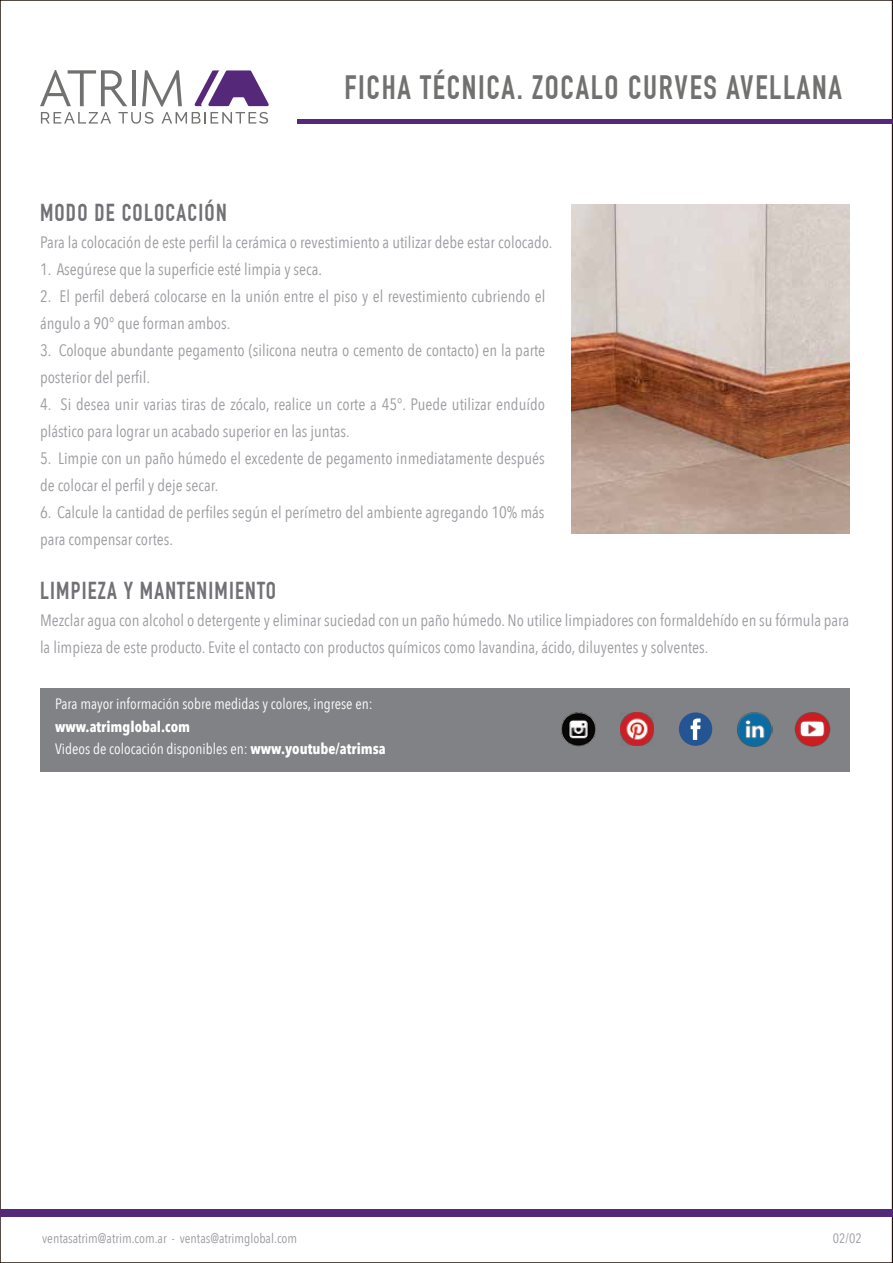
<style>
.page{position:relative;width:893px;height:1263px;background:#fff}
.page>*{position:absolute;margin:0;border:0;box-sizing:border-box;transform-origin:0 0}
.t1{font:700 33px "DIN Condensed";letter-spacing:.05em;color:#717170}
.t2{font:700 24px "DIN Condensed";letter-spacing:.05em;color:#717075}
.t3{font:16.5px/27px "Avenir Next Condensed";color:#9c9ba0}
.t4{font:700 15px/22.5px "Avenir Next Condensed";color:#fff}
.t5{font:15px "Avenir Next Condensed";color:#fff}
.t6{font:13.5px "Avenir Next Condensed";color:#9c9ba0}
.s1{font-weight:400}
</style>
<div class="page">
<div style="left:297px;top:119px;width:596px;height:5px;background:#56287a"></div>
<svg style="left:40px;top:70px;width:229px;height:54px"></svg>
<div style="left:0;top:1209px;width:893px;height:7px;background:#56287a"></div>
<div style="left:40px;top:688px;width:809px;height:83px;background:#818285"></div>
<div style="left:679px;top:712px;width:33px;height:34px;background:#245492;border-radius:50%"></div>
<svg style="left:691px;top:718px;width:9px;height:22px"></svg>
<img style="left:794px;top:712px;width:37px;height:35px">
<img style="left:737px;top:712px;width:36px;height:35px">
<img style="left:561px;top:712px;width:35px;height:35px">
<img style="left:620px;top:712px;width:34px;height:34px">
<img style="left:571px;top:204px;width:279px;height:329px">
<h1 class="t1" style="left:344px;top:68px;width:499px">FICHA TÉCNICA. ZOCALO CURVES AVELLANA</h1>
<h2 class="t2" style="left:40px;top:199px;width:188px">MODO DE COLOCACIÓN</h2>
<p class="t3" style="left:40px;top:228px;width:514px">Para la colocación de este perfil la cerámica o revestimiento a utilizar debe estar colocado.</p>
<p class="t3" style="left:40px;top:255px;width:283px">1. Asegúrese que la superficie esté limpia y seca.</p>
<p class="t3" style="left:40px;top:282px;width:507px">2. El perfil deberá colocarse en la unión entre el piso y el revestimiento cubriendo el ángulo a 90° que forman ambos.</p>
<p class="t3" style="left:40px;top:336px;width:507px">3. Coloque abundante pegamento (silicona neutra o cemento de contacto) en la parte posterior del perfil.</p>
<p class="t3" style="left:40px;top:390px;width:506px">4. Si desea unir varias tiras de zócalo, realice un corte a 45°. Puede utilizar enduído plástico para lograr un acabado superior en las juntas.</p>
<p class="t3" style="left:40px;top:444px;width:506px">5. Limpie con un paño húmedo el excedente de pegamento inmediatamente después de colocar el perfil y deje secar.</p>
<p class="t3" style="left:40px;top:498px;width:506px">6. Calcule la cantidad de perfiles según el perímetro del ambiente agregando 10% más para compensar cortes.</p>
<h2 class="t2" style="left:40px;top:577px;width:238px">LIMPIEZA Y MANTENIMIENTO</h2>
<p class="t3" style="left:40px;top:606px;width:811px">Mezclar agua con alcohol o detergente y eliminar suciedad con un paño húmedo. No utilice limpiadores con formaldehído en su fórmula para la limpieza de este producto. Evite el contacto con productos químicos como lavandina, ácido, diluyentes y solventes.</p>
<p class="t5" style="left:55px;top:691px;width:319px">Para mayor información sobre medidas y colores, ingrese en:</p>
<p class="t4" style="left:55px;top:715px;width:332px">www.atrimglobal.com<br><span class="s1">Videos de colocación disponibles en:</span> www.youtube/atrimsa</p>
<p class="t6" style="left:42px;top:1227px;width:256px">ventasatrim@atrim.com.ar - ventas@atrimglobal.com</p>
<p class="t6" style="left:833px;top:1227px;width:30px">02/02</p>
</div>
